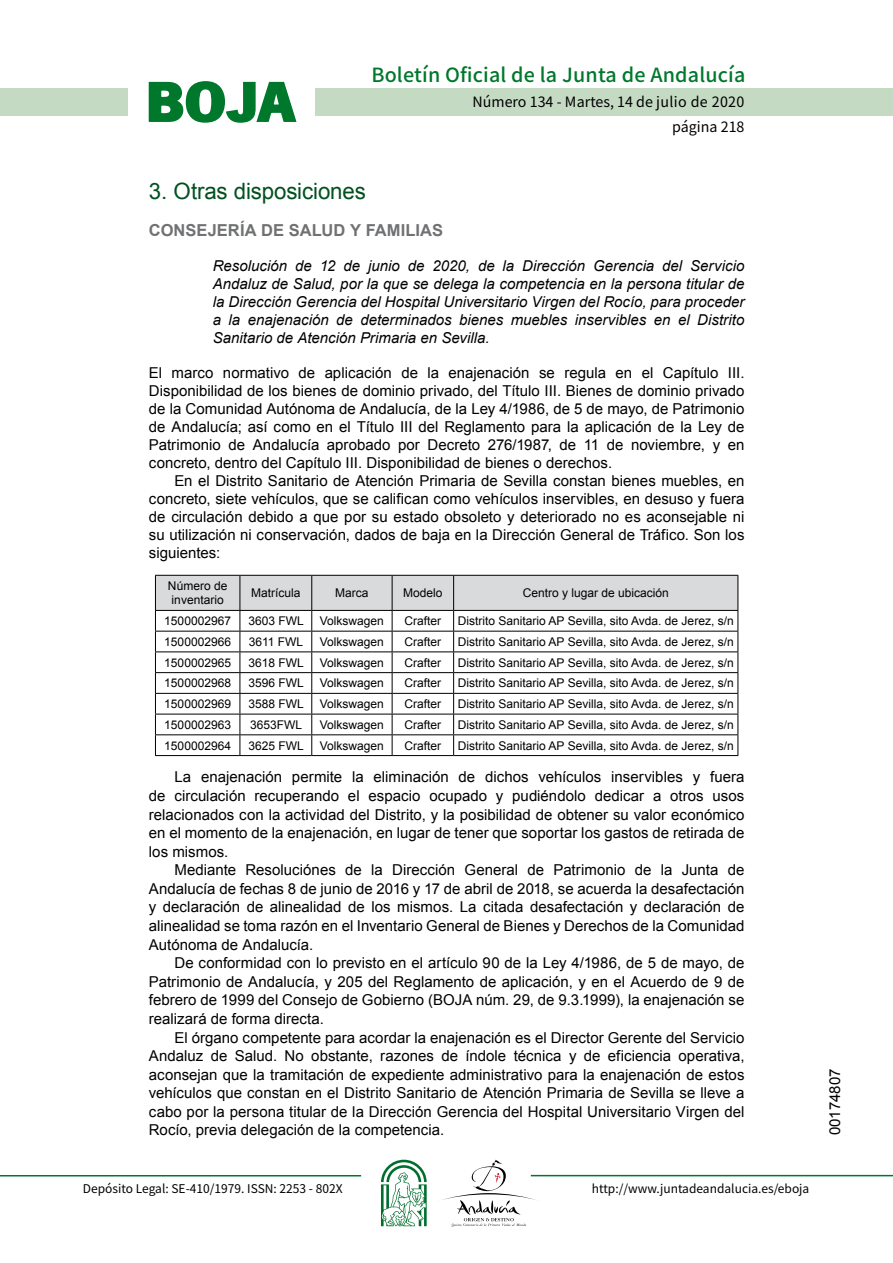
<style>
.page{position:relative;width:893px;height:1263px;background:#fff}
.page>*{position:absolute;margin:0;border:0;box-sizing:border-box;transform-origin:0 0}
.t1{font:700 57.75px "News Got T";color:#00782c;scale:1.14 1}
.t2{font:22.5px "Arial";letter-spacing:-.005em;color:#00501f}
.t3{font:500 19.5px "Noto Sans HK";letter-spacing:.01em;color:#00782c}
.t4{font:700 16.5px "Arial";letter-spacing:.005em;color:#707173}
.t5{font:15px/18.6px "Arial";color:#000;text-align:justify}
.t6{font:italic 15px/18px "Arial";color:#000;text-align:justify}
.t7{font:14.25px/24.5px "Noto Sans HK";color:#000;text-align:right}
.t8{font:12px/14.4px "Arial";color:#000;text-align:center}
.t9{font:12px "Noto Sans HK";color:#000}
</style>
<div class="page">
<div style="left:315px;top:88px;width:577px;height:28px;background:#c5dac3"></div>
<div style="left:0;top:88px;width:128px;height:28px;background:#c5dac3"></div>
<hr style="left:0;top:1175px;width:361px;height:2px;background:#00782c">
<hr style="left:531px;top:1175px;width:361px;height:1px;background:#00782c">
<svg style="left:148px;top:81px;width:149px;height:42px"></svg>
<svg style="left:442px;top:1160px;width:100px;height:67px"></svg>
<svg style="left:381px;top:1160px;width:45px;height:66px"></svg>
<svg style="left:155px;top:575px;width:583px;height:180px"></svg>
<hr style="left:155px;top:755px;width:85px;height:1px;background:#000">
<hr style="left:240px;top:755px;width:72px;height:1px;background:#000">
<hr style="left:312px;top:755px;width:80px;height:1px;background:#000">
<hr style="left:392px;top:755px;width:61px;height:1px;background:#000">
<hr style="left:453px;top:755px;width:285px;height:1px;background:#000">
<h1 class="t1" style="left:145px;top:68px;width:133px">BOJA</h1>
<h3 class="t3" style="left:371px;top:64px;width:375px">Boletín Oficial de la Junta de Andalucía</h3>
<p class="t7" style="left:472px;top:90px;width:273px">Número 134 - Martes, 14 de julio de 2020 página 218</p>
<h2 class="t2" style="left:149px;top:177px;width:218px">3. Otras disposiciones</h2>
<p class="t4" style="left:149px;top:219px;width:296px">CONSEJERÍA DE SALUD Y FAMILIAS</p>
<p class="t6" style="left:213px;top:257px;width:533px">Resolución de 12 de junio de 2020, de la Dirección Gerencia del Servicio Andaluz de Salud, por la que se delega la competencia en la persona titular de la Dirección Gerencia del Hospital Universitario Virgen del Rocío, para proceder a la enajenación de determinados bienes muebles inservibles en el Distrito Sanitario de Atención Primaria en Sevilla.</p>
<p class="t5" style="left:149px;top:364px;width:597px;line-height:18px">El marco normativo de aplicación de la enajenación se regula en el Capítulo III.<br>Disponibilidad de los bienes de dominio privado, del Título III. Bienes de dominio privado de la Comunidad Autónoma de Andalucía, de la Ley 4/1986, de 5 de mayo, de Patrimonio de Andalucía; así como en el Título III del Reglamento para la aplicación de la Ley de Patrimonio de Andalucía aprobado por Decreto 276/1987, de 11 de noviembre, y en concreto, dentro del Capítulo III. Disponibilidad de bienes o derechos.</p>
<p class="t5" style="left:149px;top:472px;width:597px;line-height:18px;text-indent:26px">En el Distrito Sanitario de Atención Primaria de Sevilla constan bienes muebles, en concreto, siete vehículos, que se califican como vehículos inservibles, en desuso y fuera de circulación debido a que por su estado obsoleto y deteriorado no es aconsejable ni su utilización ni conservación, dados de baja en la Dirección General de Tráfico. Son los siguientes:</p>
<p class="t8" style="left:168px;top:579px;width:61px">Número de inventario</p>
<p class="t8" style="left:251px;top:586px;width:51px">Matrícula</p>
<p class="t8" style="left:335px;top:586px;width:35px">Marca</p>
<p class="t8" style="left:403px;top:586px;width:41px">Modelo</p>
<p class="t8" style="left:522px;top:586px;width:148px">Centro y lugar de ubicación</p>
<p class="t8" style="left:164px;top:614px;width:68px">1500002967</p>
<p class="t8" style="left:248px;top:614px;width:57px">3603 FWL</p>
<p class="t8" style="left:320px;top:614px;width:66px">Volkswagen</p>
<p class="t8" style="left:404px;top:614px;width:38px">Crafter</p>
<p class="t8" style="left:458px;top:614px;width:277px">Distrito Sanitario AP Sevilla, sito Avda. de Jerez, s/n</p>
<p class="t8" style="left:164px;top:635px;width:68px">1500002966</p>
<p class="t8" style="left:249px;top:635px;width:56px">3611 FWL</p>
<p class="t8" style="left:320px;top:635px;width:66px">Volkswagen</p>
<p class="t8" style="left:404px;top:635px;width:38px">Crafter</p>
<p class="t8" style="left:458px;top:635px;width:277px">Distrito Sanitario AP Sevilla, sito Avda. de Jerez, s/n</p>
<p class="t8" style="left:164px;top:655px;width:68px">1500002965</p>
<p class="t8" style="left:248px;top:655px;width:57px">3618 FWL</p>
<p class="t8" style="left:320px;top:655px;width:66px">Volkswagen</p>
<p class="t8" style="left:404px;top:655px;width:38px">Crafter</p>
<p class="t8" style="left:458px;top:655px;width:277px">Distrito Sanitario AP Sevilla, sito Avda. de Jerez, s/n</p>
<p class="t8" style="left:164px;top:676px;width:68px">1500002968</p>
<p class="t8" style="left:248px;top:676px;width:57px">3596 FWL</p>
<p class="t8" style="left:320px;top:676px;width:66px">Volkswagen</p>
<p class="t8" style="left:404px;top:676px;width:38px">Crafter</p>
<p class="t8" style="left:458px;top:676px;width:277px">Distrito Sanitario AP Sevilla, sito Avda. de Jerez, s/n</p>
<p class="t8" style="left:164px;top:697px;width:68px">1500002969</p>
<p class="t8" style="left:248px;top:697px;width:57px">3588 FWL</p>
<p class="t8" style="left:320px;top:697px;width:66px">Volkswagen</p>
<p class="t8" style="left:404px;top:697px;width:38px">Crafter</p>
<p class="t8" style="left:458px;top:697px;width:277px">Distrito Sanitario AP Sevilla, sito Avda. de Jerez, s/n</p>
<p class="t8" style="left:164px;top:718px;width:68px">1500002963</p>
<p class="t8" style="left:250px;top:718px;width:54px">3653FWL</p>
<p class="t8" style="left:320px;top:718px;width:66px">Volkswagen</p>
<p class="t8" style="left:404px;top:718px;width:38px">Crafter</p>
<p class="t8" style="left:458px;top:718px;width:277px">Distrito Sanitario AP Sevilla, sito Avda. de Jerez, s/n</p>
<p class="t8" style="left:164px;top:738px;width:68px">1500002964</p>
<p class="t8" style="left:248px;top:738px;width:57px">3625 FWL</p>
<p class="t8" style="left:320px;top:738px;width:66px">Volkswagen</p>
<p class="t8" style="left:404px;top:738px;width:38px">Crafter</p>
<p class="t8" style="left:458px;top:738px;width:277px">Distrito Sanitario AP Sevilla, sito Avda. de Jerez, s/n</p>
<p class="t5" style="left:149px;top:768px;width:597px;text-indent:26px">La enajenación permite la eliminación de dichos vehículos inservibles y fuera de circulación recuperando el espacio ocupado y pudiéndolo dedicar a otros usos relacionados con la actividad del Distrito, y la posibilidad de obtener su valor económico en el momento de la enajenación, en lugar de tener que soportar los gastos de retirada de los mismos.</p>
<p class="t5" style="left:149px;top:861px;width:597px;text-indent:26px">Mediante Resoluciónes de la Dirección General de Patrimonio de la Junta de Andalucía de fechas 8 de junio de 2016 y 17 de abril de 2018, se acuerda la desafectación y declaración de alinealidad de los mismos. La citada desafectación y declaración de alinealidad se toma razón en el Inventario General de Bienes y Derechos de la Comunidad Autónoma de Andalucía.</p>
<p class="t5" style="left:149px;top:954px;width:597px;text-indent:26px">De conformidad con lo previsto en el artículo 90 de la Ley 4/1986, de 5 de mayo, de Patrimonio de Andalucía, y 205 del Reglamento de aplicación, y en el Acuerdo de 9 de febrero de 1999 del Consejo de Gobierno (BOJA núm. 29, de 9.3.1999), la enajenación se realizará de forma directa.</p>
<p class="t5" style="left:149px;top:1028px;width:597px;text-indent:26px">El órgano competente para acordar la enajenación es el Director Gerente del Servicio Andaluz de Salud. No obstante, razones de índole técnica y de eficiencia operativa, aconsejan que la tramitación de expediente administrativo para la enajenación de estos vehículos que constan en el Distrito Sanitario de Atención Primaria de Sevilla se lleve a cabo por la persona titular de la Dirección Gerencia del Hospital Universitario Virgen del Rocío, previa delegación de la competencia.</p>
<p class="t9" style="left:83px;top:1181px;width:261px">Depósito Legal: SE-410/1979. ISSN: 2253 - 802X</p>
<p class="t9" style="left:592px;top:1181px;width:219px">http://www.juntadeandalucia.es/eboja</p>
<p class="t5" style="left:825px;top:1135px;width:68px;rotate:-90deg">00174807</p>
</div>
